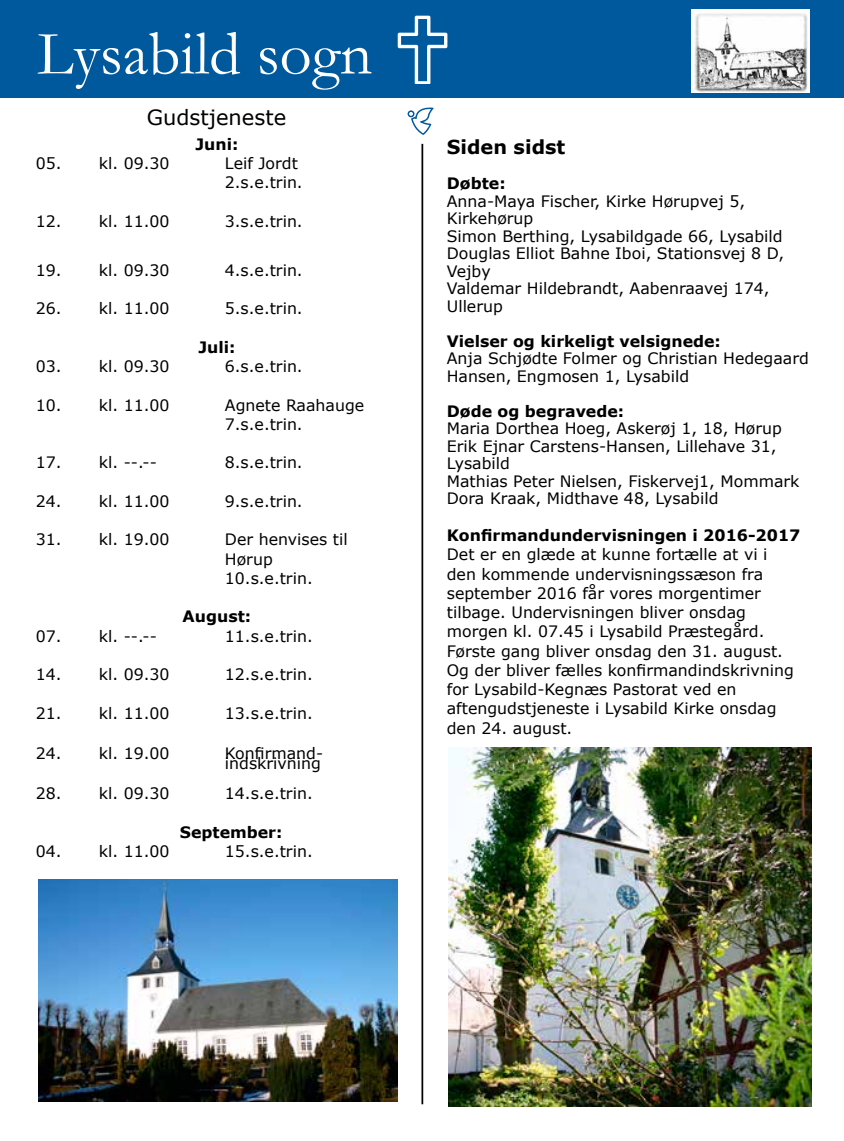
<style>
.page{position:relative;width:844px;height:1141px;background:#fff}
.page>*{position:absolute;margin:0;border:0;box-sizing:border-box;transform-origin:0 0}
.t1{font:63px "Garamond";color:#fff}
.t2{font:21px "Verdana";color:#000}
.t3{font:700 19.25px "Verdana";color:#000}
.t4{font:15.75px/19.2px "Verdana";color:#000}
.t5{font:700 15.75px "Verdana";color:#000}
</style>
<div class="page">
<div style="left:0;top:0;width:843px;height:97px;background:#00599d"></div>
<img style="left:691px;top:10px;width:117px;height:83px">
<svg style="left:407px;top:107px;width:26px;height:28px"></svg>
<hr style="left:421px;top:144px;width:2px;height:960px;background:#000">
<svg style="left:397px;top:16px;width:50px;height:68px"></svg>
<img style="left:38px;top:879px;width:359px;height:222px">
<img style="left:448px;top:748px;width:363px;height:358px">
<h1 class="t1" style="left:37px;top:11px;width:336px">Lysabild sogn</h1>
<h2 class="t2" style="left:147px;top:103px;width:141px">Gudstjeneste</h2>
<p class="t5" style="left:195px;top:133px;width:44px">Juni:</p>
<p class="t4" style="left:36px;top:154px;width:135px">05. kl. 09.30</p>
<p class="t4" style="left:225px;top:154px;width:79px">Leif Jordt<br>2.s.e.trin.</p>
<p class="t4" style="left:36px;top:211px;width:135px">12. kl. 11.00</p>
<p class="t4" style="left:225px;top:211px;width:79px">3.s.e.trin.</p>
<p class="t4" style="left:36px;top:260px;width:135px">19. kl. 09.30</p>
<p class="t4" style="left:225px;top:260px;width:79px">4.s.e.trin.</p>
<p class="t4" style="left:36px;top:299px;width:135px">26. kl. 11.00</p>
<p class="t4" style="left:225px;top:299px;width:79px">5.s.e.trin.</p>
<p class="t5" style="left:198px;top:336px;width:39px">Juli:</p>
<p class="t4" style="left:36px;top:357px;width:135px">03. kl. 09.30</p>
<p class="t4" style="left:225px;top:357px;width:79px">6.s.e.trin.</p>
<p class="t4" style="left:36px;top:395px;width:135px">10. kl. 11.00</p>
<p class="t4" style="left:225px;top:395px;width:141px">Agnete Raahauge<br>7.s.e.trin.</p>
<p class="t4" style="left:36px;top:453px;width:123px">17. kl. --.--</p>
<p class="t4" style="left:225px;top:453px;width:79px">8.s.e.trin.</p>
<p class="t4" style="left:36px;top:491px;width:135px">24. kl. 11.00</p>
<p class="t4" style="left:225px;top:491px;width:79px">9.s.e.trin.</p>
<p class="t4" style="left:36px;top:530px;width:135px">31. kl. 19.00</p>
<p class="t4" style="left:225px;top:530px;width:124px">Der henvises til<br>Hørup<br>10.s.e.trin.</p>
<p class="t5" style="left:183px;top:605px;width:70px">August:</p>
<p class="t4" style="left:36px;top:626px;width:123px">07. kl. --.--</p>
<p class="t4" style="left:225px;top:626px;width:89px">11.s.e.trin.</p>
<p class="t4" style="left:36px;top:665px;width:135px">14. kl. 09.30</p>
<p class="t4" style="left:225px;top:665px;width:89px">12.s.e.trin.</p>
<p class="t4" style="left:36px;top:703px;width:135px">21. kl. 11.00</p>
<p class="t4" style="left:225px;top:703px;width:89px">13.s.e.trin.</p>
<p class="t4" style="left:36px;top:743px;width:135px">24. kl. 19.00</p>
<p class="t4" style="left:225px;top:743px;width:100px">Konfirmand-</p>
<p class="t4" style="left:225px;top:754px;width:98px">indskrivning</p>
<p class="t4" style="left:36px;top:784px;width:135px">28. kl. 09.30</p>
<p class="t4" style="left:225px;top:784px;width:89px">14.s.e.trin.</p>
<p class="t5" style="left:180px;top:821px;width:104px">September:</p>
<p class="t4" style="left:36px;top:841px;width:135px">04. kl. 11.00</p>
<p class="t4" style="left:225px;top:841px;width:89px">15.s.e.trin.</p>
<p class="t3" style="left:446px;top:134px;width:120px">Siden sidst</p>
<p class="t5" style="left:446px;top:172px;width:60px">Døbte:</p>
<p class="t4" style="left:446px;top:192px;width:339px;line-height:17.5px">Anna-Maya Fischer, Kirke Hørupvej 5,<br>Kirkehørup<br>Simon Berthing, Lysabildgade 66, Lysabild<br>Douglas Elliot Bahne Iboi, Stationsvej 8 D,<br>Vejby<br>Valdemar Hildebrandt, Aabenraavej 174,<br>Ullerup</p>
<p class="t5" style="left:446px;top:330px;width:275px">Vielser og kirkeligt velsignede:</p>
<p class="t4" style="left:446px;top:350px;width:363px;line-height:17.5px">Anja Schjødte Folmer og Christian Hedegaard<br>Hansen, Engmosen 1, Lysabild</p>
<p class="t5" style="left:446px;top:400px;width:179px">Døde og begravede:</p>
<p class="t4" style="left:446px;top:420px;width:354px;line-height:17.5px">Maria Dorthea Hoeg, Askerøj 1, 18, Hørup Erik Ejnar Carstens-Hansen, Lillehave 31, Lysabild<br>Mathias Peter Nielsen, Fiskervej1, Mommark Dora Kraak, Midthave 48, Lysabild</p>
<p class="t5" style="left:446px;top:524px;width:355px">Konfirmandundervisningen i 2016-2017</p>
<p class="t4" style="left:446px;top:545px;width:348px">Det er en glæde at kunne fortælle at vi i den kommende undervisningssæson fra september 2016 får vores morgentimer tilbage. Undervisningen bliver onsdag morgen kl. 07.45 i Lysabild Præstegård.<br>Første gang bliver onsdag den 31. august.<br>Og der bliver fælles konfirmandindskrivning for Lysabild-Kegnæs Pastorat ved en aftengudstjeneste i Lysabild Kirke onsdag den 24. august.</p>
</div>
